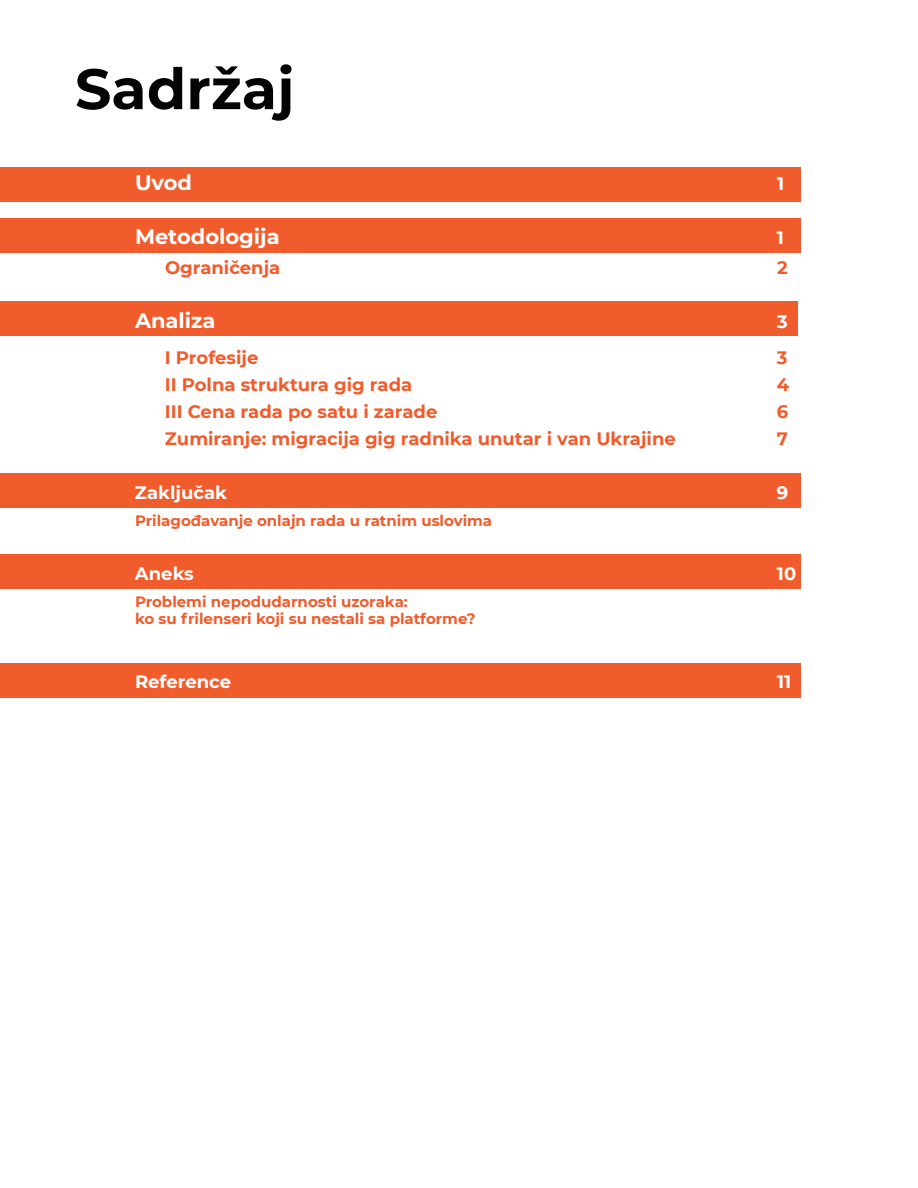
<style>
.page{position:relative;width:918px;height:1188px;background:#fff}
.page>*{position:absolute;margin:0;border:0;box-sizing:border-box;transform-origin:0 0}
.t1{font:700 57px "Montserrat";color:#040503}
.t2{font:700 21px "Montserrat";color:#fff}
.t3{font:700 18px "Montserrat";color:#f05c2c}
.t4{font:700 18px "Montserrat";color:#fff}
.t5{font:700 15px/16.5px "Montserrat";color:#f05c2c}
</style>
<div class="page">
<div style="left:0;top:301px;width:797px;height:35px;background:#f05c2c"></div>
<div style="left:0;top:218px;width:800px;height:35px;background:#f05c2c"></div>
<div style="left:0;top:167px;width:800px;height:35px;background:#f05c2c"></div>
<div style="left:0;top:473px;width:800px;height:35px;background:#f05c2c"></div>
<div style="left:0;top:554px;width:800px;height:35px;background:#f05c2c"></div>
<div style="left:0;top:664px;width:800px;height:34px;background:#f05c2c"></div>
<h1 class="t1" style="left:75px;top:48px;width:221px">Sadržaj</h1>
<p class="t2" style="left:135px;top:168px;width:59px">Uvod</p>
<p class="t4" style="left:777px;top:171px;width:9px">1</p>
<p class="t2" style="left:135px;top:222px;width:146px">Metodologija</p>
<p class="t4" style="left:777px;top:225px;width:9px">1</p>
<p class="t3" style="left:165px;top:255px;width:117px">Ograničenja</p>
<p class="t3" style="left:777px;top:255px;width:12px">2</p>
<p class="t2" style="left:135px;top:306px;width:82px">Analiza</p>
<p class="t4" style="left:777px;top:309px;width:12px">3</p>
<p class="t3" style="left:165px;top:345px;width:95px">I Profesije</p>
<p class="t3" style="left:777px;top:345px;width:12px">3</p>
<p class="t3" style="left:165px;top:372px;width:249px">II Polna struktura gig rada</p>
<p class="t3" style="left:777px;top:372px;width:14px">4</p>
<p class="t3" style="left:165px;top:399px;width:274px">III Cena rada po satu i zarade</p>
<p class="t3" style="left:777px;top:399px;width:13px">6</p>
<p class="t3" style="left:165px;top:426px;width:512px">Zumiranje: migracija gig radnika unutar i van Ukrajine</p>
<p class="t3" style="left:777px;top:426px;width:13px">7</p>
<p class="t4" style="left:135px;top:480px;width:94px">Zaključak</p>
<p class="t4" style="left:777px;top:480px;width:13px">9</p>
<p class="t5" style="left:135px;top:512px;width:359px">Prilagođavanje onlajn rada u ratnim uslovima</p>
<p class="t4" style="left:135px;top:561px;width:60px">Aneks</p>
<p class="t4" style="left:777px;top:561px;width:21px">10</p>
<p class="t5" style="left:135px;top:593px;width:342px">Problemi nepodudarnosti uzoraka:<br>ko su frilenseri koji su nestali sa platforme?</p>
<p class="t4" style="left:135px;top:669px;width:98px">Reference</p>
<p class="t4" style="left:777px;top:669px;width:16px">11</p>
</div>
